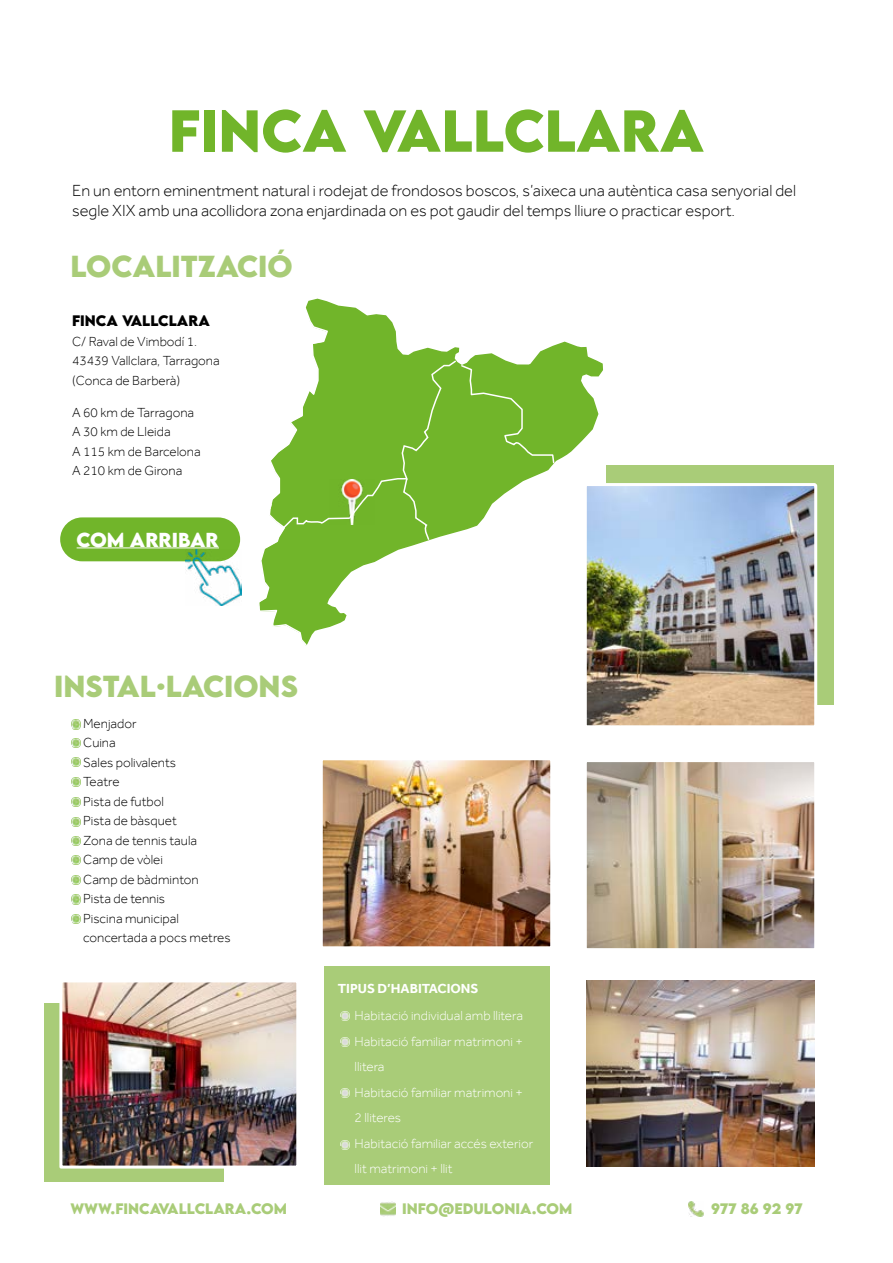
<style>
.page{position:relative;width:893px;height:1263px;background:#fff}
.page>*{position:absolute;margin:0;border:0;box-sizing:border-box;transform-origin:0 0}
.t1{font:700 52.5px "LEMONMILK";color:#71b52a}
.t2{font:700 27px "LEMONMILK";color:#a9cc78}
.t3{font:700 18px "LEMONMILK";color:#fff}
.t4{font:300 16.5px/19.5px "Effra";color:#000}
.t5{font:300 13.5px/19.5px "Effra";color:#000}
.t6{font:300 13.5px/25.5px "Effra";color:#fff}
.t7{font:700 13.5px "LEMONMILK";color:#a9cc78}
.t8{font:700 13.5px "Effra";color:#fff}
.t9{font:700 13.5px "LEMONMILK";color:#000}
</style>
<div class="page">
<div style="left:606px;top:465px;width:228px;height:239px;background:#a9cc78"></div>
<div style="left:324px;top:966px;width:225px;height:219px;background:#a9cc78"></div>
<div style="left:44px;top:1003px;width:180px;height:178px;background:#a9cc78"></div>
<div style="left:584px;top:978px;width:190px;height:190px;border:3px solid #fff;border-radius:2px"></div>
<svg style="left:307px;top:298px;width:296px;height:164px"></svg>
<svg style="left:259px;top:303px;width:296px;height:343px"></svg>
<div style="left:60px;top:517px;width:180px;height:44px;background:#71b52a;border-radius:22px"></div>
<hr style="left:77px;top:548px;width:142px;height:1px;background:#fff">
<svg style="left:72px;top:720px;width:9px;height:9px"></svg>
<svg style="left:72px;top:738px;width:9px;height:9px"></svg>
<svg style="left:72px;top:757px;width:9px;height:9px"></svg>
<svg style="left:72px;top:777px;width:9px;height:10px"></svg>
<svg style="left:72px;top:798px;width:9px;height:9px"></svg>
<svg style="left:72px;top:817px;width:9px;height:9px"></svg>
<svg style="left:72px;top:836px;width:9px;height:9px"></svg>
<svg style="left:72px;top:855px;width:9px;height:9px"></svg>
<svg style="left:72px;top:876px;width:9px;height:9px"></svg>
<svg style="left:72px;top:895px;width:9px;height:9px"></svg>
<svg style="left:72px;top:914px;width:9px;height:9px"></svg>
<svg style="left:340px;top:1011px;width:9px;height:9px"></svg>
<svg style="left:340px;top:1038px;width:9px;height:9px"></svg>
<svg style="left:340px;top:1088px;width:9px;height:9px"></svg>
<svg style="left:340px;top:1140px;width:9px;height:9px"></svg>
<img style="left:330px;top:480px;width:45px;height:45px">
<img style="left:688px;top:1201px;width:15px;height:15px">
<img style="left:381px;top:1201px;width:15px;height:15px">
<img style="left:63px;top:983px;width:232px;height:181px">
<div style="left:59px;top:979px;width:240px;height:189px;border:3px solid #fff"></div>
<img style="left:588px;top:763px;width:225px;height:184px">
<div style="left:584px;top:759px;width:233px;height:192px;border:3px solid #fff;border-radius:2px"></div>
<img style="left:324px;top:761px;width:225px;height:184px">
<div style="left:320px;top:757px;width:233px;height:192px;border:3px solid #fff;border-radius:2px"></div>
<img style="left:588px;top:487px;width:225px;height:237px">
<div style="left:584px;top:483px;width:233px;height:245px;border:3px solid #fff;border-radius:2px"></div>
<img style="left:587px;top:981px;width:227px;height:185px">
<img style="left:186px;top:549px;width:56px;height:56px">
<h1 class="t1" style="left:169px;top:95px;width:537px">FINCA VALLCLARA</h1>
<p class="t4" style="left:72px;top:181px;width:725px">En un entorn eminentment natural i rodejat de frondosos boscos, s’aixeca una autèntica casa senyorial del segle XIX amb una acollidora zona enjardinada on es pot gaudir del temps lliure o practicar esport.</p>
<h2 class="t2" style="left:70px;top:248px;width:224px">LOCALITZACIÓ</h2>
<p class="t9" style="left:72px;top:312px;width:139px">FINCA VALLCLARA</p>
<p class="t5" style="left:72px;top:331px;width:149px">C/ Raval de Vimbodí 1.<br>43439 Vallclara, Tarragona (Conca de Barberà)</p>
<p class="t5" style="left:72px;top:402px;width:130px">A 60 km de Tarragona<br>A 30 km de Lleida<br>A 115 km de Barcelona<br>A 210 km de Girona</p>
<h3 class="t3" style="left:77px;top:528px;width:144px">COM ARRIBAR</h3>
<h2 class="t2" style="left:54px;top:668px;width:245px">INSTAL·LACIONS</h2>
<p class="t5" style="left:83px;top:713px;width:149px">Menjador<br>Cuina<br>Sales polivalents<br>Teatre<br>Pista de futbol<br>Pista de bàsquet<br>Zona de tennis taula<br>Camp de vòlei<br>Camp de bàdminton<br>Pista de tennis<br>Piscina municipal concertada a pocs metres</p>
<p class="t8" style="left:338px;top:980px;width:142px">TIPUS D’HABITACIONS</p>
<p class="t6" style="left:355px;top:1003px;width:180px">Habitació individual amb llitera<br>Habitació familiar matrimoni + llitera<br>Habitació familiar matrimoni +<br>2 lliteres<br>Habitació familiar accés exterior llit matrimoni + llit</p>
<p class="t7" style="left:70px;top:1200px;width:69px">WWW.FINCAVALLCLARA</p>
<p class="t7" style="left:246px;top:1200px;width:18px">.COM</p>
<p class="t7" style="left:402px;top:1200px;width:16px">INFO</p>
<p class="t7" style="left:438px;top:1200px;width:111px">@EDULONIA.COM</p>
<p class="t7" style="left:711px;top:1200px;width:93px">977 86 92 97</p>
</div>
